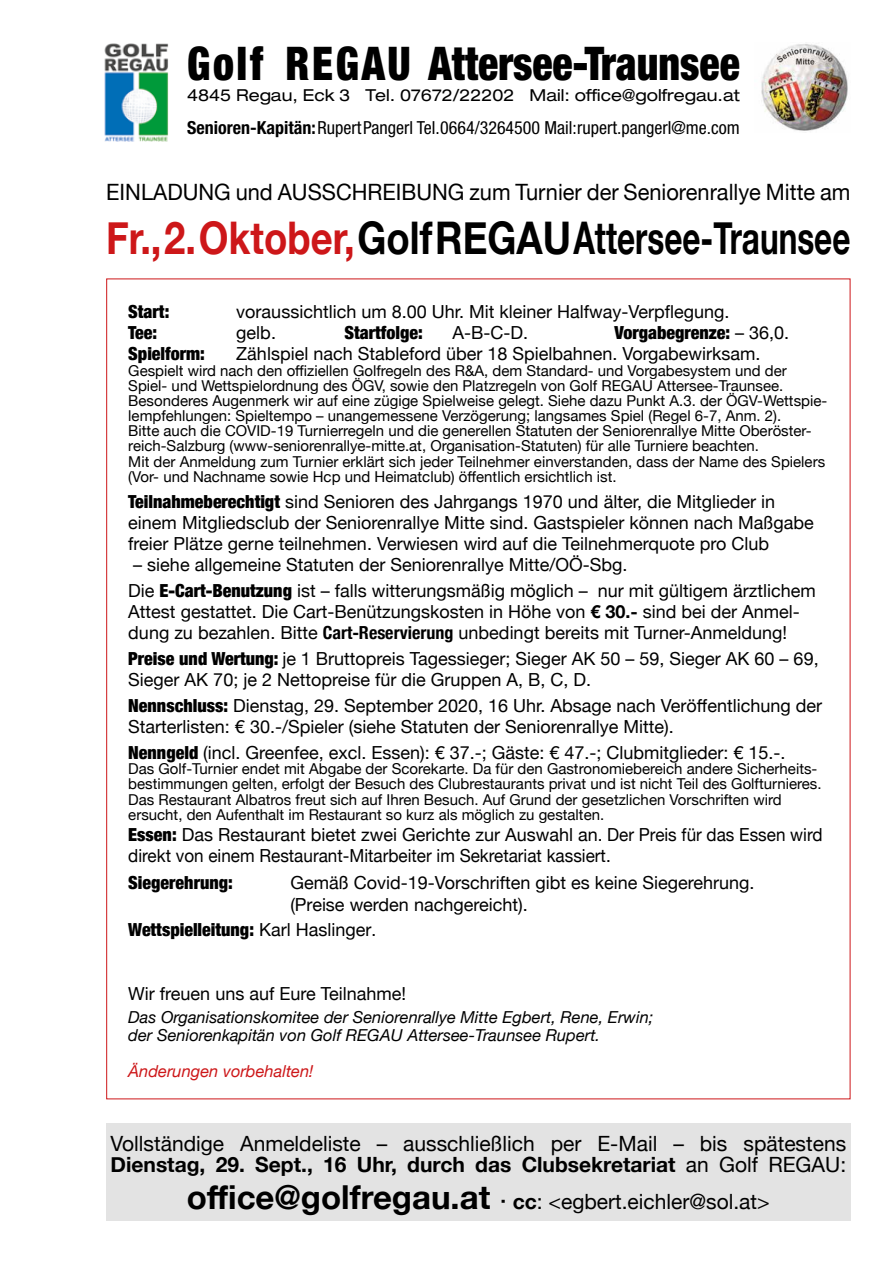
<style>
.page{position:relative;width:893px;height:1263px;background:#fff}
.page>*{position:absolute;margin:0;border:0;box-sizing:border-box;transform-origin:0 0}
.t1{font:900 condensed 46.5px "Helvetica Neue";color:#000;scale:.9 1}
.t2{font:700 45px "Helvetica Neue";color:#000;scale:.85 1}
.t3{font:22.5px "Helvetica Neue";color:#000}
.t4{font:21px/21px "Helvetica Neue";color:#000}
.t5{font:18px/21.1px "Helvetica Neue";color:#000}
.t6{font:900 condensed 18px "Helvetica Neue";color:#000}
.t7{font:condensed 18px "Helvetica Neue";color:#000}
.t8{font:italic 16.5px/18.1px "Helvetica Neue";color:#000}
.t9{font:expanded 16.5px "Helvetica Neue";color:#000}
.t10{font:italic 16.5px "Helvetica Neue";color:#cd1719}
.t11{font:15px/15.1px "Helvetica Neue";color:#000}
.s1{font-weight:700}
.s2{color:#cd1719}
.s3{font-weight:400;font-stretch:normal}
.s4{font-weight:900;font-stretch:condensed}
.s5{font-weight:700;font-stretch:condensed}
.s6{font-weight:700;font-size:33px}
.s7{font-family:"Helvetica";font-weight:700}
</style>
<div class="page">
<div style="left:106px;top:1123px;width:744px;height:97px;background:#e3e3e3"></div>
<img style="left:761px;top:44px;width:87px;height:87px">
<img style="left:104px;top:43px;width:64px;height:99px">
<h1 class="t1" style="left:187px;top:35px;width:616px">Golf REGAU Attersee-Traunsee</h1>
<p class="t9" style="left:187px;top:85px;width:554px">4845 Regau, Eck 3 Tel. 07672/22202 Mail: office@golfregau.at</p>
<p class="t7" style="left:187px;top:117px;width:554px"><span class="s1">Senioren-Kapitän:</span> Rupert Pangerl Tel. 0664/3264500 Mail: rupert.pangerl@me.com</p>
<p class="t3" style="left:106px;top:176px;width:746px">EINLADUNG und AUSSCHREIBUNG zum Turnier der Seniorenrallye Mitte am</p>
<h2 class="t2" style="left:106px;top:203px;width:877px"><span class="s2">Fr., 2. Oktober,</span> Golf REGAU Attersee-Traunsee</h2>
<p class="t6" style="left:128px;top:297px;width:43px">Start:</p>
<p class="t5" style="left:236px;top:302px;width:495px">voraussichtlich um 8.00 Uhr. Mit kleiner Halfway-Verpflegung.</p>
<p class="t6" style="left:128px;top:318px;width:30px">Tee:</p>
<p class="t5" style="left:236px;top:323px;width:41px">gelb.</p>
<p class="t6" style="left:344px;top:318px;width:80px">Startfolge:</p>
<p class="t5" style="left:452px;top:323px;width:77px">A-B-C-D.</p>
<p class="t6" style="left:614px;top:318px;width:176px">Vorgabegrenze: <span class="s3">– 36,0.</span></p>
<p class="t6" style="left:128px;top:339px;width:78px">Spielform:</p>
<p class="t5" style="left:236px;top:344px;width:526px">Zählspiel nach Stableford über 18 Spielbahnen. Vorgabewirksam.</p>
<p class="t11" style="left:128px;top:363px;width:700px">Gespielt wird nach den offiziellen Golfregeln des R&amp;A, dem Standard- und Vorgabesystem und der Spiel- und Wettspielordnung des ÖGV, sowie den Platzregeln von Golf REGAU Attersee-Traunsee.<br>Besonderes Augenmerk wir auf eine zügige Spielweise gelegt. Siehe dazu Punkt A.3. der ÖGV-Wettspie&shy;lempfehlungen: Spieltempo – unangemessene Verzögerung; langsames Spiel (Regel 6-7, Anm. 2).<br>Bitte auch die COVID-19 Turnierregeln und die generellen Statuten der Seniorenrallye Mitte Oberöster&shy;reich-Salzburg (www-seniorenrallye-mitte.at, Organisation-Statuten) für alle Turniere beachten.<br>Mit der Anmeldung zum Turnier erklärt sich jeder Teilnehmer einverstanden, dass der Name des Spielers (Vor- und Nachname sowie Hcp und Heimatclub) öffentlich ersichtlich ist.</p>
<p class="t5" style="left:128px;top:492px;width:687px"><span class="s4">Teilnahmeberechtigt</span> sind Senioren des Jahrgangs 1970 und älter, die Mitglieder in einem Mitgliedsclub der Seniorenrallye Mitte sind. Gastspieler können nach Maßgabe freier Plätze gerne teilnehmen. Verwiesen wird auf die Teilnehmerquote pro Club</p>
<p class="t5" style="left:128px;top:553px;width:689px;line-height:25.8px">– siehe allgemeine Statuten der Seniorenrallye Mitte/OÖ-Sbg.<br>Die <span class="s4">E-Cart-Benutzung</span> ist – falls witterungsmäßig möglich – nur mit gültigem ärztlichem</p>
<p class="t5" style="left:128px;top:602px;width:673px">Attest gestattet. Die Cart-Benützungskosten in Höhe von <span class="s1">€ 30.-</span> sind bei der Anmel&shy;dung zu bezahlen. Bitte <span class="s5">Cart-Reservierung</span> unbedingt bereits mit Turner-Anmeldung!</p>
<p class="t5" style="left:128px;top:649px;width:692px"><span class="s4">Preise und Wertung:</span> je 1 Bruttopreis Tagessieger; Sieger AK 50 – 59, Sieger AK 60 – 69,<br>Sieger AK 70; je 2 Nettopreise für die Gruppen A, B, C, D.</p>
<p class="t5" style="left:128px;top:696px;width:695px"><span class="s4">Nennschluss:</span> Dienstag, 29. September 2020, 16 Uhr. Absage nach Veröffentlichung der<br>Starterlisten: € 30.-/Spieler (siehe Statuten der Seniorenrallye Mitte).</p>
<p class="t5" style="left:128px;top:743px;width:659px"><span class="s4">Nenngeld</span> (incl. Greenfee, excl. Essen): € 37.-; Gäste: € 47.-; Clubmitglieder: € 15.-.</p>
<p class="t11" style="left:128px;top:762px;width:695px">Das Golf-Turnier endet mit Abgabe der Scorekarte. Da für den Gastronomiebereich andere Sicherheits&shy;bestimmungen gelten, erfolgt der Besuch des Clubrestaurants privat und ist nicht Teil des Golfturnieres.<br>Das Restaurant Albatros freut sich auf Ihren Besuch. Auf Grund der gesetzlichen Vorschriften wird ersucht, den Aufenthalt im Restaurant so kurz als möglich zu gestalten.</p>
<p class="t5" style="left:128px;top:825px;width:696px"><span class="s4">Essen:</span> Das Restaurant bietet zwei Gerichte zur Auswahl an. Der Preis für das Essen wird direkt von einem Restaurant-Mitarbeiter im Sekretariat kassiert.</p>
<p class="t6" style="left:128px;top:868px;width:106px">Siegerehrung:</p>
<p class="t5" style="left:290px;top:873px;width:466px">Gemäß Covid-19-Vorschriften gibt es keine Siegerehrung. (Preise werden nachgereicht).</p>
<p class="t6" style="left:128px;top:915px;width:249px">Wettspielleitung: <span class="s3">Karl Haslinger.</span></p>
<p class="t5" style="left:128px;top:984px;width:279px">Wir freuen uns auf Eure Teilnahme!</p>
<p class="t8" style="left:128px;top:1009px;width:527px">Das Organisationskomitee der Seniorenrallye Mitte Egbert, Rene, Erwin; der Seniorenkapitän von Golf REGAU Attersee-Traunsee Rupert.</p>
<p class="t10" style="left:128px;top:1059px;width:187px">Änderungen vorbehalten!</p>
<p class="t4" style="left:111px;top:1134px;width:737px">Vollständige Anmeldeliste – ausschließlich per E-Mail – bis spätestens<br><span class="s1">Dienstag, 29. Sept., 16 Uhr, durch das Clubsekretariat</span> an Golf REGAU:</p>
<p class="t4" style="left:187px;top:1192px;width:584px"><span class="s6">office@golfregau.at</span> <span class="s7">‧</span> <span class="s1">cc</span>: &lt;egbert.eichler@sol.at&gt;</p>
</div>
